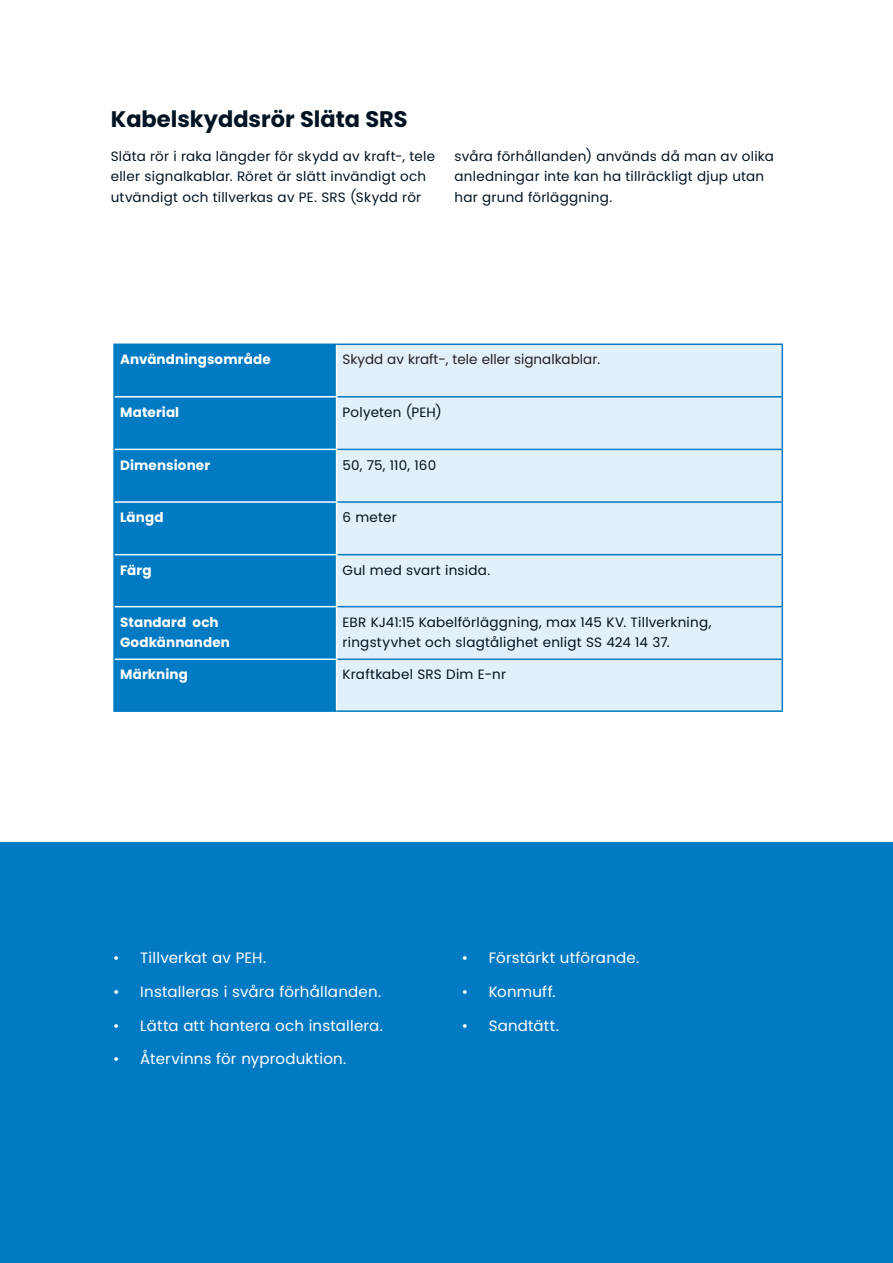
<style>
.page{position:relative;width:893px;height:1263px;background:#fff}
.page>*{position:absolute;margin:0;border:0;box-sizing:border-box;transform-origin:0 0}
.Subhead_-_15pt{font:700 22.5px "Poppins";color:#001322}
.t1{font:15px "Poppins";letter-spacing:.015em;color:#fff}
.Body_Copy_-_9pt{font:13.5px/20.2px "Poppins";letter-spacing:.02em;color:#001322}
.Medium_Header_-_35pt{font:700 13.5px/20.2px "Poppins";letter-spacing:.01em;color:#fff}
.Body_Copy_-_9pt-2{font:13.5px "Poppins";color:#231f20}
</style>
<div class="page">
<div style="left:115px;top:345px;width:221px;height:365px;background:#007ac2"></div>
<div style="left:337px;top:345px;width:445px;height:365px;background:#e1f0fa"></div>
<hr style="left:113px;top:345px;width:2px;height:52px;background:#007ac2">
<hr style="left:337px;top:396px;width:446px;height:1px;background:#007ac2">
<hr style="left:782px;top:397px;width:1px;height:52px;background:#007ac2">
<hr style="left:782px;top:450px;width:1px;height:51px;background:#007ac2">
<hr style="left:782px;top:503px;width:1px;height:51px;background:#007ac2">
<hr style="left:782px;top:555px;width:1px;height:51px;background:#007ac2">
<hr style="left:782px;top:607px;width:1px;height:51px;background:#007ac2">
<hr style="left:782px;top:660px;width:1px;height:50px;background:#007ac2">
<hr style="left:337px;top:449px;width:446px;height:1px;background:#007ac2">
<hr style="left:337px;top:501px;width:446px;height:2px;background:#007ac2">
<hr style="left:337px;top:554px;width:446px;height:1px;background:#007ac2">
<hr style="left:337px;top:606px;width:446px;height:1px;background:#007ac2">
<hr style="left:337px;top:658px;width:446px;height:2px;background:#007ac2">
<hr style="left:113px;top:710px;width:224px;height:2px;background:#007ac2">
<hr style="left:337px;top:710px;width:446px;height:2px;background:#007ac2">
<hr style="left:113px;top:397px;width:2px;height:52px;background:#007ac2">
<hr style="left:113px;top:449px;width:2px;height:53px;background:#007ac2">
<hr style="left:113px;top:502px;width:2px;height:53px;background:#007ac2">
<hr style="left:113px;top:555px;width:2px;height:52px;background:#007ac2">
<hr style="left:113px;top:607px;width:2px;height:52px;background:#007ac2">
<hr style="left:113px;top:659px;width:2px;height:51px;background:#007ac2">
<hr style="left:113px;top:344px;width:224px;height:1px;background:#007ac2">
<hr style="left:337px;top:344px;width:446px;height:1px;background:#007ac2">
<hr style="left:782px;top:345px;width:1px;height:51px;background:#007ac2">
<hr style="left:115px;top:449px;width:222px;height:1px;background:#fff">
<hr style="left:115px;top:501px;width:222px;height:2px;background:#fff">
<hr style="left:115px;top:554px;width:222px;height:1px;background:#fff">
<hr style="left:115px;top:606px;width:222px;height:1px;background:#fff">
<hr style="left:115px;top:396px;width:222px;height:1px;background:#fff">
<hr style="left:115px;top:658px;width:222px;height:2px;background:#fff">
<div style="left:0;top:842px;width:893px;height:421px;background:#007ac2"></div>
<p class="Subhead_-_15pt" style="left:111px;top:106px;width:299px">Kabelskyddsrör Släta SRS</p>
<p class="Body_Copy_-_9pt" style="left:111px;top:146px;width:326px">Släta rör i raka längder för skydd av kraft-, tele eller signalkablar. Röret är slätt invändigt och utvändigt och tillverkas av PE. SRS (Skydd rör</p>
<p class="Body_Copy_-_9pt" style="left:454px;top:146px;width:321px">svåra förhållanden) används då man av olika anledningar inte kan ha tillräckligt djup utan har grund förläggning.</p>
<p class="Medium_Header_-_35pt" style="left:120px;top:350px;width:152px">Användningsområde</p>
<p class="Body_Copy_-_9pt-2" style="left:343px;top:352px;width:259px">Skydd av kraft-, tele eller signalkablar.</p>
<p class="Medium_Header_-_35pt" style="left:120px;top:402px;width:61px">Material</p>
<p class="Body_Copy_-_9pt" style="left:343px;top:402px;width:101px">Polyeten (PEH)</p>
<p class="Medium_Header_-_35pt" style="left:120px;top:455px;width:92px">Dimensioner</p>
<p class="Body_Copy_-_9pt" style="left:343px;top:455px;width:95px">50, 75, 110, 160</p>
<p class="Medium_Header_-_35pt" style="left:120px;top:507px;width:45px">Längd</p>
<p class="Body_Copy_-_9pt" style="left:343px;top:507px;width:56px">6 meter</p>
<p class="Medium_Header_-_35pt" style="left:120px;top:560px;width:33px">Färg</p>
<p class="Body_Copy_-_9pt" style="left:343px;top:560px;width:149px">Gul med svart insida.</p>
<p class="Medium_Header_-_35pt" style="left:120px;top:612px;width:112px">Standard och<br>Godkännanden</p>
<p class="Body_Copy_-_9pt" style="left:343px;top:612px;width:370px">EBR KJ41:15 Kabelförläggning, max 145 KV. Tillverkning, ringstyvhet och slagtålighet enligt SS 424 14 37.</p>
<p class="Medium_Header_-_35pt" style="left:120px;top:665px;width:69px">Märkning</p>
<p class="Body_Copy_-_9pt" style="left:343px;top:665px;width:165px">Kraftkabel SRS Dim E-nr</p>
<p class="t1" style="left:113px;top:949px;width:154px">• Tillverkat av PEH.</p>
<p class="t1" style="left:113px;top:983px;width:269px">• Installeras i svåra förhållanden.</p>
<p class="t1" style="left:113px;top:1016px;width:271px">• Lätta att hantera och installera.</p>
<p class="t1" style="left:113px;top:1050px;width:235px">• Återvinns för nyproduktion.</p>
<p class="t1" style="left:462px;top:949px;width:179px">• Förstärkt utförande.</p>
<p class="t1" style="left:462px;top:983px;width:96px">• Konmuff.</p>
<p class="t1" style="left:462px;top:1016px;width:99px">• Sandtätt.</p>
</div>
